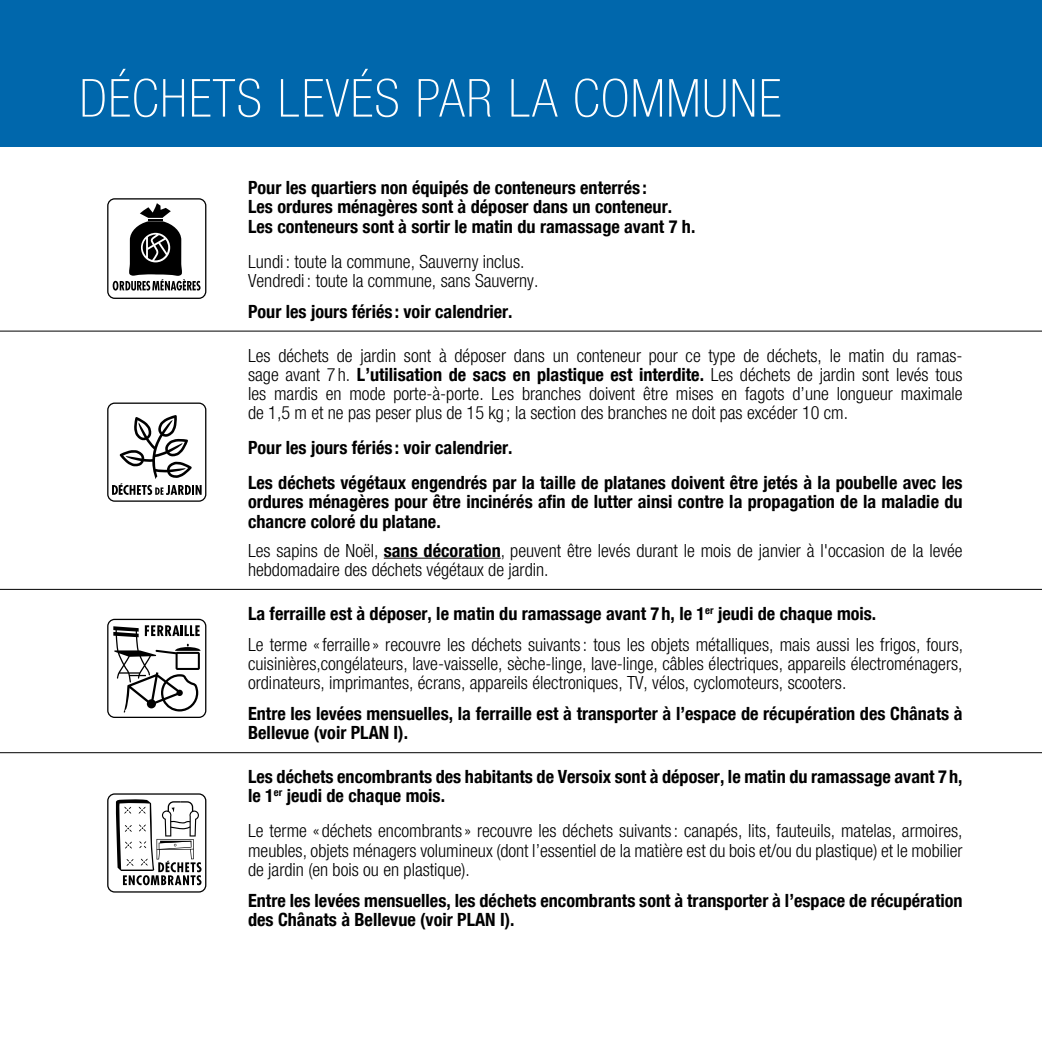
<style>
.page{position:relative;width:1042px;height:1042px;background:#fff}
.page>*{position:absolute;margin:0;border:0;box-sizing:border-box;transform-origin:0 0}
.t1{font:100 condensed 52.5px "Helvetica Neue LT Com";letter-spacing:.03em;color:#fff}
.t2{font:300 condensed 18.2px/19.2px "Helvetica Neue LT Com";color:#000;text-align:justify}
.t3{font:700 condensed 18.2px/19.2px "Helvetica Neue LT Com";color:#000}
.s1{font-weight:700}
</style>
<div class="page">
<hr style="left:0;top:331px;width:1042px;height:1px;background:#000">
<hr style="left:384px;top:558px;width:117px;height:1px;background:#000">
<hr style="left:0;top:589px;width:1042px;height:1px;background:#000">
<hr style="left:0;top:752px;width:1042px;height:1px;background:#000">
<div style="left:0;top:0;width:1042px;height:146px;background:#0067ac"></div>
<svg style="left:107px;top:402px;width:99px;height:100px"></svg>
<svg style="left:107px;top:198px;width:99px;height:101px"></svg>
<svg style="left:107px;top:619px;width:99px;height:99px"></svg>
<svg style="left:107px;top:793px;width:99px;height:99px"></svg>
<p class="t1" style="left:79px;top:68px;width:703px">DÉCHETS LEVÉS PAR LA COMMUNE</p>
<p class="t3" style="left:248px;top:178px;width:400px">Pour les quartiers non équipés de conteneurs enterrés :</p>
<p class="t3" style="left:248px;top:197px;width:425px">Les ordures ménagères sont à déposer dans un conteneur.</p>
<p class="t3" style="left:248px;top:217px;width:449px">Les conteneurs sont à sortir le matin du ramassage avant 7 h.</p>
<p class="t2" style="left:248px;top:251px;width:278px">Lundi : toute la commune, Sauverny inclus.</p>
<p class="t2" style="left:248px;top:271px;width:292px">Vendredi : toute la commune, sans Sauverny.</p>
<p class="t3" style="left:248px;top:302px;width:266px">Pour les jours fériés : voir calendrier.</p>
<p class="t2" style="left:248px;top:345px;width:716px">Les déchets de jardin sont à déposer dans un conteneur pour ce type de déchets, le matin du ramas&shy;sage avant 7 h. <span class="s1">L’utilisation de sacs en plastique est interdite.</span> Les déchets de jardin sont levés tous les mardis en mode porte-à-porte. Les branches doivent être mises en fagots d’une longueur maximale de 1,5 m et ne pas peser plus de 15 kg ; la section des branches ne doit pas excéder 10 cm.</p>
<p class="t3" style="left:248px;top:438px;width:266px">Pour les jours fériés : voir calendrier.</p>
<p class="t3" style="left:248px;top:473px;width:716px;text-align:justify">Les déchets végétaux engendrés par la taille de platanes doivent être jetés à la poubelle avec les ordures ménagères pour être incinérés afin de lutter ainsi contre la propagation de la maladie du chancre coloré du platane.</p>
<p class="t2" style="left:248px;top:541px;width:716px">Les sapins de Noël, <span class="s1">sans décoration</span>, peuvent être levés durant le mois de janvier à l'occasion de la levée hebdomadaire des déchets végétaux de jardin.</p>
<p class="t3" style="left:248px;top:604px;width:630px">La ferraille est à déposer, le matin du ramassage avant 7h, le 1<sup>er</sup> jeudi de chaque mois.</p>
<p class="t2" style="left:248px;top:634px;width:716px">Le terme «ferraille » recouvre les déchets suivants: tous les objets métalliques, mais aussi les frigos, fours, cuisinières,congélateurs, lave-vaisselle, sèche-linge, lave-linge, câbles électriques, appareils électroménagers, ordinateurs, imprimantes, écrans, appareils électroniques, TV, vélos, cyclomoteurs, scooters.</p>
<p class="t3" style="left:248px;top:704px;width:716px">Entre les levées mensuelles, la ferraille est à transporter à l’espace de récupération des Chânats à<br>Bellevue (voir PLAN I).</p>
<p class="t3" style="left:248px;top:767px;width:716px">Les déchets encombrants des habitants de Versoix sont à déposer, le matin du ramassage avant 7h, le 1<sup>er</sup> jeudi de chaque mois.</p>
<p class="t2" style="left:248px;top:821px;width:716px">Le terme « déchets encombrants» recouvre les déchets suivants: canapés, lits, fauteuils, matelas, armoires, meubles, objets ménagers volumineux (dont l’essentiel de la matière est du bois et/ou du plastique) et le mobilier de jardin (en bois ou en plastique).</p>
<p class="t3" style="left:248px;top:890px;width:716px">Entre les levées mensuelles, les déchets encombrants sont à transporter à l’espace de récupération des Chânats à Bellevue (voir PLAN I).</p>
</div>
